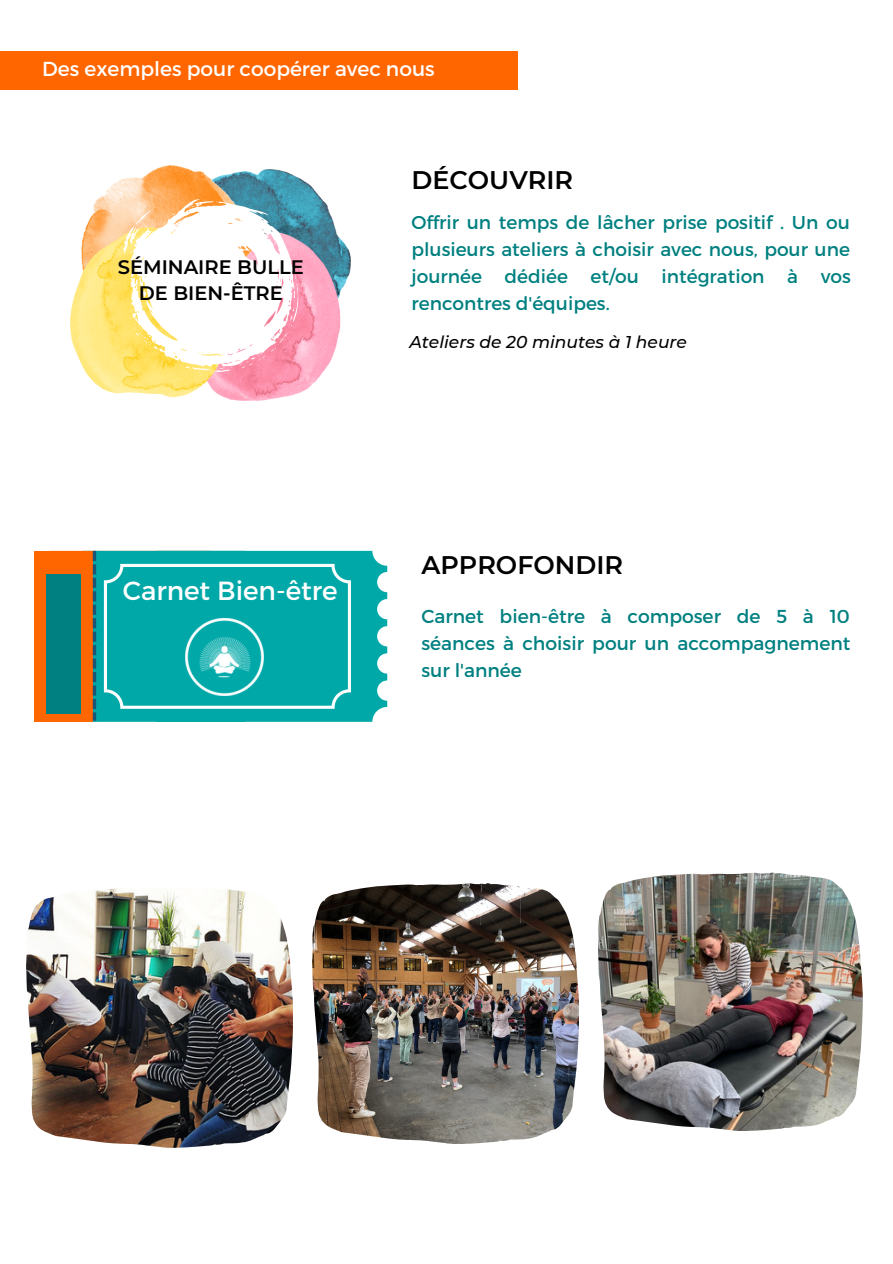
<style>
.page{position:relative;width:893px;height:1264px;background:#fff}
.page>*{position:absolute;margin:0;border:0;box-sizing:border-box;transform-origin:0 0}
.t1{font:26.25px "Montserrat";color:#fff}
.t2{font:600 25.35px "Montserrat";color:#000}
.t3{font:20.25px "Montserrat";color:#fff}
.t4{font:600 19.5px/26px "Montserrat";color:#000;text-align:center}
.t5{font:18.75px/27px "Montserrat";color:#008080;text-align:justify}
.t6{font:18.6px/27px "Montserrat";color:#008080;text-align:justify}
.t7{font:italic 500 17.1px "Montserrat";color:#000}
</style>
<div class="page">
<img style="left:252px;top:170px;width:98px;height:118px">
<img style="left:227px;top:230px;width:115px;height:170px">
<img style="left:86px;top:165px;width:166px;height:62px">
<img style="left:71px;top:227px;width:174px;height:171px">
<svg style="left:123px;top:199px;width:175px;height:173px"></svg>
<div style="left:0;top:51px;width:517px;height:38px;background:#f60"></div>
<img style="left:26px;top:888px;width:267px;height:259px">
<img style="left:312px;top:883px;width:267px;height:260px">
<img style="left:598px;top:872px;width:264px;height:258px">
<svg style="left:34px;top:551px;width:353px;height:170px;background:#2ea59a"></svg>
<div style="left:46px;top:574px;width:34px;height:139px;background:#008080"></div>
<img style="left:174px;top:606px;width:101px;height:101px">
<p class="t3" style="left:42px;top:55px;width:394px">Des exemples pour coopérer avec nous</p>
<p class="t4" style="left:118px;top:254px;width:187px">SÉMINAIRE BULLE<br>DE BIEN-ÊTRE</p>
<p class="t2" style="left:411px;top:164px;width:163px">DÉCOUVRIR</p>
<p class="t6" style="left:411px;top:208px;width:441px">Offrir un temps de lâcher prise positif . Un ou plusieurs ateliers à choisir avec nous, pour une journée dédiée et/ou intégration à vos rencontres d'équipes.</p>
<p class="t7" style="left:409px;top:331px;width:279px">Ateliers de 20 minutes à 1 heure</p>
<p class="t1" style="left:123px;top:574px;width:216px">Carnet Bien-être</p>
<p class="t2" style="left:421px;top:549px;width:203px">APPROFONDIR</p>
<p class="t5" style="left:421px;top:601px;width:430px">Carnet bien-être à composer de 5 à 10 séances à choisir pour un accompagnement sur l'année</p>
</div>
